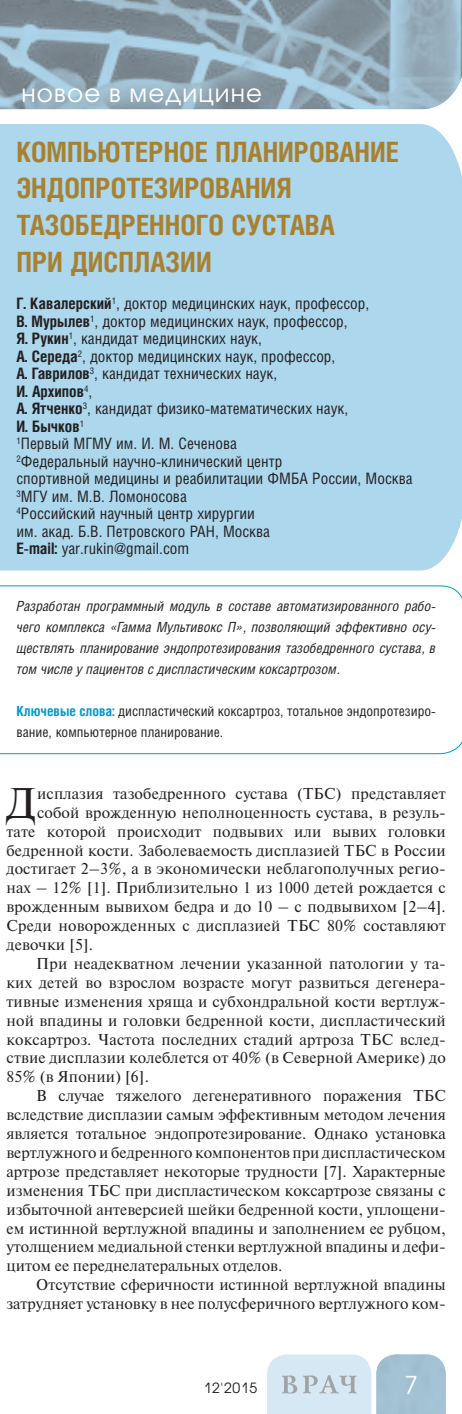
<style>
.page{position:relative;width:462px;height:1414px;background:#fff}
.page>*{position:absolute;margin:0;border:0;box-sizing:border-box;transform-origin:0 0}
.t1{font:42.7px "Newton C";color:#231f20}
.t2{font:700 28px/36.8px "Helios Cond";color:#a78131}
.t3{font:24.5px "Avant Garde Gothic C";letter-spacing:.05em;color:#fff}
.t4{font:15.75px "Newton C";letter-spacing:.01em;color:#231f20}
.t5{font:15.75px/17.5px "Helios Cond";color:#231f20}
.t6{font:italic 14px/21px "Helios Cond";color:#231f20;text-align:justify}
.t7{font:14px/21px "Helios Cond";color:#231f20}
.t8{font:14px "Avant Garde Gothic C";letter-spacing:.05em;color:#231f20}
.s1{font-weight:700}
.s2{font-weight:700;color:#009ad2}
</style>
<div class="page">
<svg style="left:267px;top:1354px;width:179px;height:60px;background:#c2d7e4"></svg>
<div style="left:0;top:124px;width:462px;height:446px;background:#add7ed"></div>
<svg style="left:0;top:585px;width:462px;height:169px"></svg>
<svg style="left:0;top:0;width:422px;height:109px;background:#8ea4b2"></svg>
<img style="left:422px;top:0;width:40px;height:109px">
<h3 class="t3" style="left:21px;top:81px;width:242px">новое в медицине</h3>
<h2 class="t2" style="left:16px;top:136px;width:384px">КОМПЬЮТЕРНОЕ ПЛАНИРОВАНИЕ<br>ЭНДОПРОТЕЗИРОВАНИЯ<br>ТАЗОБЕДРЕННОГО СУСТАВА<br>ПРИ ДИСПЛАЗИИ</h2>
<p class="t5" style="left:16px;top:297px;width:397px"><span class="s1">Г. Кавалерский</span><sup>1</sup>, доктор медицинских наук, профессор,<br><span class="s1">В. Мурылев</span><sup>1</sup>, доктор медицинских наук, профессор,<br><span class="s1">Я. Рукин</span><sup>1</sup>, кандидат медицинских наук,<br><span class="s1">А. Середа</span><sup>2</sup>, доктор медицинских наук, профессор,<br><span class="s1">А. Гаврилов</span><sup>3</sup>, кандидат технических наук,<br><span class="s1">И. Архипов</span><sup>4</sup>,<br><span class="s1">А. Ятченко</span><sup>3</sup>, кандидат физико-математических наук,<br><span class="s1">И. Бычков</span><sup>1<br>1</sup>Первый МГМУ им. И. М. Сеченова<br><sup>2</sup>Федеральный научно-клинический центр<br>спортивной медицины и реабилитации ФМБА России, Москва <sup>3</sup>МГУ им. М.В. Ломоносова<br><sup>4</sup>Российский научный центр хирургии<br>им. акад. Б.В. Петровского РАН, Москва<br><span class="s1">E-mail:</span> yar.rukin@gmail.com</p>
<p class="t6" style="left:16px;top:597px;width:421px">Разработан программный модуль в составе автоматизированного рабо&shy;чего комплекса «Гамма Мультивокс П», позволяющий эффективно осу&shy;ществлять планирование эндопротезирования тазобедренного сустава, в том числе у пациентов с диспластическим коксартрозом.</p>
<p class="t7" style="left:16px;top:702px;width:421px"><span class="s2">Ключевые слова:</span> диспластический коксартроз, тотальное эндопротезиро&shy;вание, компьютерное планирование.</p>
<h1 class="t1" style="left:7px;top:787px;width:32px">Д</h1>
<p class="t4" style="left:37px;top:787px;width:410px">исплазия тазобедренного сустава (ТБС) представляет</p>
<p class="t4" style="left:37px;top:806px;width:410px">собой врожденную неполноценность сустава, в резуль-</p>
<p class="t4" style="left:7px;top:825px;width:441px">тате которой происходит подвывих или вывих головки</p>
<p class="t4" style="left:7px;top:844px;width:441px">бедренной кости. Заболеваемость дисплазией ТБС в России</p>
<p class="t4" style="left:7px;top:863px;width:441px">достигает 2–3%, а в экономически неблагополучных регио-</p>
<p class="t4" style="left:7px;top:882px;width:441px">нах – 12% [1]. Приблизительно 1 из 1000 детей рождается с</p>
<p class="t4" style="left:7px;top:901px;width:441px">врожденным вывихом бедра и до 10 – с подвывихом [2–4].</p>
<p class="t4" style="left:7px;top:920px;width:441px">Среди новорожденных с дисплазией ТБС 80% составляют</p>
<p class="t4" style="left:7px;top:939px;width:88px">девочки [5].</p>
<p class="t4" style="left:36px;top:958px;width:411px">При неадекватном лечении указанной патологии у та-</p>
<p class="t4" style="left:7px;top:976px;width:441px">ких детей во взрослом возрасте могут развиться дегенера-</p>
<p class="t4" style="left:7px;top:995px;width:441px">тивные изменения хряща и субхондральной кости вертлуж-</p>
<p class="t4" style="left:7px;top:1014px;width:441px">ной впадины и головки бедренной кости, диспластический</p>
<p class="t4" style="left:7px;top:1033px;width:441px">коксартроз. Частота последних стадий артроза ТБС вслед-</p>
<p class="t4" style="left:7px;top:1052px;width:441px">ствие дисплазии колеблется от 40% (в Северной Америке) до</p>
<p class="t4" style="left:7px;top:1071px;width:144px">85% (в Японии) [6].</p>
<p class="t4" style="left:36px;top:1090px;width:411px">В случае тяжелого дегенеративного поражения ТБС</p>
<p class="t4" style="left:7px;top:1109px;width:441px">вследствие дисплазии самым эффективным методом лечения</p>
<p class="t4" style="left:7px;top:1128px;width:441px">является тотальное эндопротезирование. Однако установка</p>
<p class="t4" style="left:7px;top:1147px;width:441px">вертлужного и бедренного компонентов при диспластическом</p>
<p class="t4" style="left:7px;top:1165px;width:441px">артрозе представляет некоторые трудности [7]. Характерные</p>
<p class="t4" style="left:7px;top:1184px;width:441px">изменения ТБС при диспластическом коксартрозе связаны с</p>
<p class="t4" style="left:7px;top:1203px;width:441px">избыточной антеверсией шейки бедренной кости, уплощени-</p>
<p class="t4" style="left:7px;top:1222px;width:441px">ем истинной вертлужной впадины и заполнением ее рубцом,</p>
<p class="t4" style="left:7px;top:1241px;width:441px">утолщением медиальной стенки вертлужной впадины и дефи-</p>
<p class="t4" style="left:7px;top:1260px;width:277px">цитом ее переднелатеральных отделов.</p>
<p class="t4" style="left:36px;top:1279px;width:411px">Отсутствие сферичности истинной вертлужной впадины</p>
<p class="t4" style="left:7px;top:1298px;width:441px">затрудняет установку в нее полусферичного вертлужного ком-</p>
<p class="t8" style="left:204px;top:1381px;width:55px">12'2015</p>
<h3 class="t3" style="left:404px;top:1373px;width:15px">7</h3>
</div>
